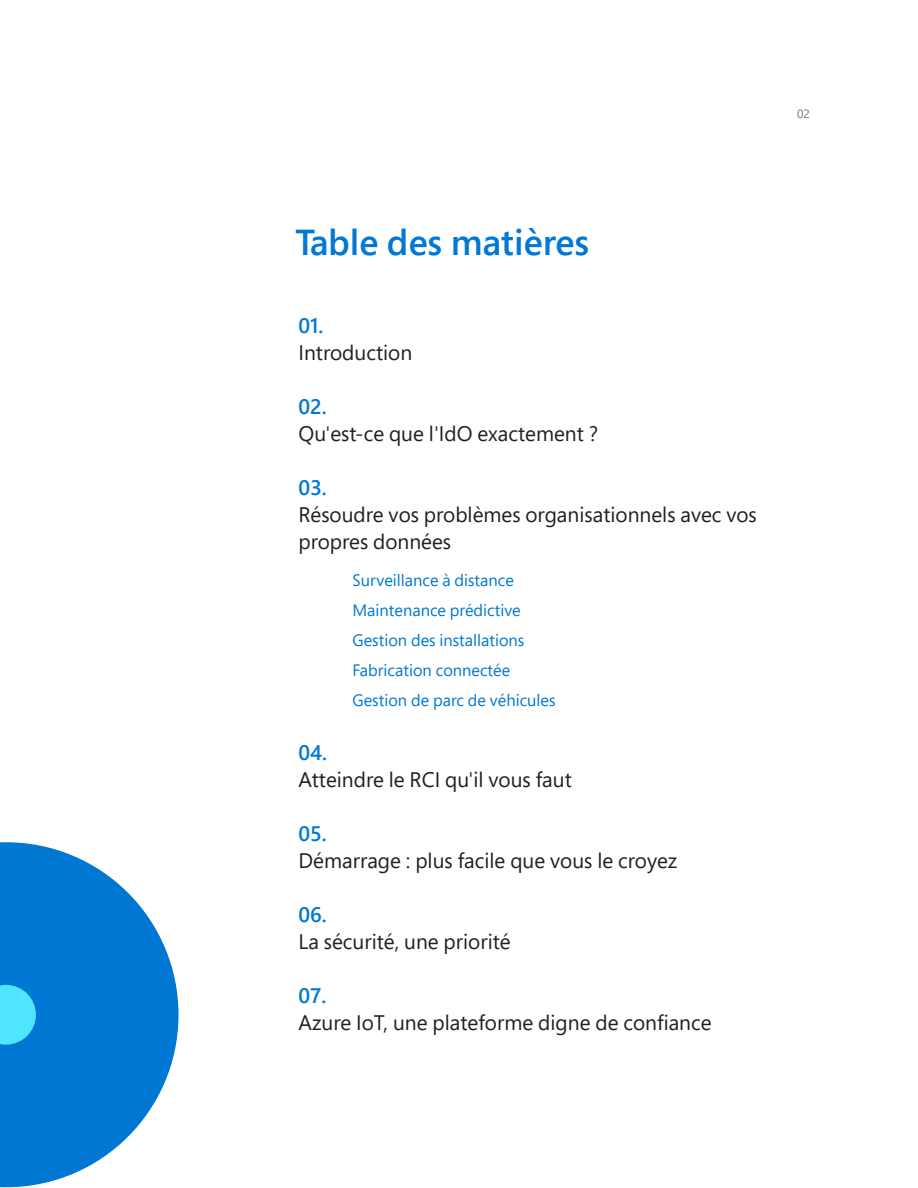
<style>
.page{position:relative;width:918px;height:1188px;background:#fff}
.page>*{position:absolute;margin:0;border:0;box-sizing:border-box;transform-origin:0 0}
.t1{font:600 36px "Segoe Pro";color:#0078d4}
.t2{font:21px/27px "Segoe Pro";color:#231f20}
.t3{font:600 21px "Segoe Pro";color:#0078d4}
.t4{font:16.5px/30px "Segoe Pro";color:#0078d4}
.t5{font:12px "Segoe Pro";color:#757575}
</style>
<div class="page">
<svg style="left:0;top:842px;width:178px;height:345px;fill:#0078d3"></svg>
<svg style="left:0;top:985px;width:36px;height:60px;background:#40cff6"></svg>
<p class="t5" style="left:797px;top:106px;width:14px">02</p>
<h1 class="t1" style="left:296px;top:218px;width:295px">Table des matières</h1>
<p class="t3" style="left:298px;top:311px;width:27px">01.</p>
<p class="t2" style="left:298px;top:339px;width:115px">Introduction</p>
<p class="t3" style="left:298px;top:392px;width:30px">02.</p>
<p class="t2" style="left:298px;top:420px;width:301px">Qu'est-ce que l'IdO exactement ?</p>
<p class="t3" style="left:298px;top:473px;width:30px">03.</p>
<p class="t2" style="left:298px;top:501px;width:460px">Résoudre vos problèmes organisationnels avec vos propres données</p>
<p class="t4" style="left:352px;top:565px;width:205px">Surveillance à distance<br>Maintenance prédictive<br>Gestion des installations<br>Fabrication connectée<br>Gestion de parc de véhicules</p>
<p class="t3" style="left:298px;top:739px;width:30px">04.</p>
<p class="t2" style="left:298px;top:766px;width:275px">Atteindre le RCI qu'il vous faut</p>
<p class="t3" style="left:298px;top:820px;width:30px">05.</p>
<p class="t2" style="left:298px;top:847px;width:380px">Démarrage : plus facile que vous le croyez</p>
<p class="t3" style="left:298px;top:901px;width:30px">06.</p>
<p class="t2" style="left:298px;top:928px;width:214px">La sécurité, une priorité</p>
<p class="t3" style="left:298px;top:982px;width:29px">07.</p>
<p class="t2" style="left:298px;top:1009px;width:415px">Azure IoT, une plateforme digne de confiance</p>
</div>
